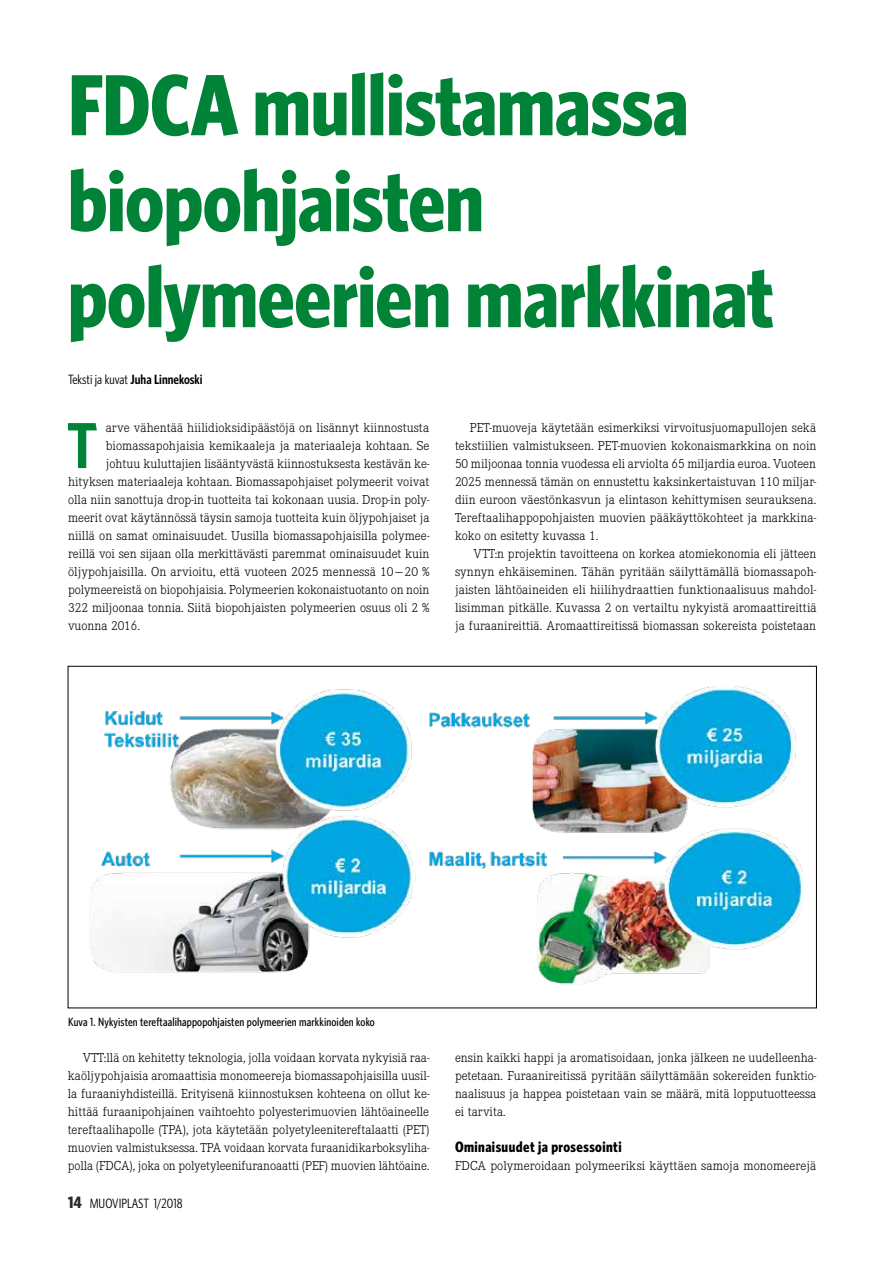
<style>
.page{position:relative;width:893px;height:1263px;background:#fff}
.page>*{position:absolute;margin:0;border:0;box-sizing:border-box;transform-origin:0 0}
.t1{font:700 87px/96px "Whitney Condensed";letter-spacing:-.005em;color:#008237}
.t2{font:600 65.1px "Whitney Condensed";color:#008237}
.t3{font:700 15px "Whitney Condensed";letter-spacing:.03em;color:#000}
.t4{font:300 13.5px/18px "Corporate E";color:#000;text-align:justify}
.t5{font:600 13.5px "Whitney Condensed";color:#000}
.t6{font:13.5px "Whitney Condensed";color:#000}
.t7{font:500 12px "Whitney Condensed";letter-spacing:.01em;color:#000}
.s1{font-weight:400}
.s2{font-weight:700;font-size:16.5px;color:#282827}
</style>
<div class="page">
<img style="left:90px;top:685px;width:713px;height:299px">
<h1 class="t1" style="left:68px;top:56px;width:707px">FDCA mullistamassa biopohjaisten polymeerien markkinat</h1>
<p class="t5" style="left:68px;top:372px;width:136px"><span class="s1">Teksti ja kuvat</span> Juha Linnekoski</p>
<p class="t4" style="left:455px;top:418px;width:363px;text-indent:15px">PET-muoveja käytetään esimerkiksi virvoitusjuomapullojen sekä tekstiilien valmistukseen. PET-muovien kokonaismarkkina on noin 50 miljoonaa tonnia vuodessa eli arviolta 65 miljardia euroa. Vuoteen 2025 mennessä tämän on ennustettu kaksinkertaistuvan 110 miljar&shy;diin euroon väestönkasvun ja elintason kehittymisen seurauksena.<br>Tereftaalihappopohjaisten muovien pääkäyttökohteet ja markkina&shy;koko on esitetty kuvassa 1.</p>
<p class="t4" style="left:455px;top:544px;width:363px;text-indent:19px">VTT:n projektin tavoitteena on korkea atomiekonomia eli jätteen synnyn ehkäiseminen. Tähän pyritään säilyttämällä biomassapoh&shy;jaisten lähtöaineiden eli hiilihydraattien funktionaalisuus mahdol&shy;lisimman pitkälle. Kuvassa 2 on vertailtu nykyistä aromaattireittiä ja furaanireittiä. Aromaattireitissä biomassan sokereista poistetaan</p>
<h2 class="t2" style="left:67px;top:408px;width:32px">T</h2>
<p class="t4" style="left:106px;top:418px;width:325px">arve vähentää hiilidioksidipäästöjä on lisännyt kiinnostusta</p>
<p class="t4" style="left:106px;top:436px;width:325px">biomassapohjaisia kemikaaleja ja materiaaleja kohtaan. Se</p>
<p class="t4" style="left:106px;top:454px;width:325px">johtuu kuluttajien lisääntyvästä kiinnostuksesta kestävän ke-</p>
<p class="t4" style="left:68px;top:472px;width:363px">hityksen materiaaleja kohtaan. Biomassapohjaiset polymeerit voivat</p>
<p class="t4" style="left:68px;top:490px;width:363px">olla niin sanottuja drop-in tuotteita tai kokonaan uusia. Drop-in poly-</p>
<p class="t4" style="left:68px;top:508px;width:363px">meerit ovat käytännössä täysin samoja tuotteita kuin öljypohjaiset ja</p>
<p class="t4" style="left:68px;top:526px;width:363px">niillä on samat ominaisuudet. Uusilla biomassapohjaisilla polymee-</p>
<p class="t4" style="left:68px;top:544px;width:363px">reillä voi sen sijaan olla merkittävästi paremmat ominaisuudet kuin</p>
<p class="t4" style="left:68px;top:562px;width:363px">öljypohjaisilla. On arvioitu, että vuoteen 2025 mennessä 10 — 20 %</p>
<p class="t4" style="left:68px;top:580px;width:363px">polymeereistä on biopohjaisia. Polymeerien kokonaistuotanto on noin</p>
<p class="t4" style="left:68px;top:598px;width:363px">322 miljoonaa tonnia. Siitä biopohjaisten polymeerien osuus oli 2 %</p>
<p class="t4" style="left:68px;top:616px;width:74px">vuonna 2016.</p>
<p class="t7" style="left:68px;top:1015px;width:308px">Kuva 1. Nykyisten tereftaalihappopohjaisten polymeerien markkinoiden koko</p>
<p class="t4" style="left:68px;top:1048px;width:363px;text-indent:15px">VTT:llä on kehitetty teknologia, jolla voidaan korvata nykyisiä raa&shy;kaöljypohjaisia aromaattisia monomeereja biomassapohjaisilla uusil&shy;la furaaniyhdisteillä. Erityisenä kiinnostuksen kohteena on ollut ke&shy;hittää furaanipohjainen vaihtoehto polyesterimuovien lähtöaineelle tereftaalihapolle (TPA), jota käytetään polyetyleenitereftalaatti (PET) muovien valmistuksessa. TPA voidaan korvata furaanidikarboksyliha&shy;polla (FDCA), joka on polyetyleenifuranoaatti (PEF) muovien lähtöaine.</p>
<p class="t6" style="left:68px;top:1195px;width:116px"><span class="s2">14</span> MUOVIPLAST 1/2018</p>
<p class="t4" style="left:455px;top:1048px;width:363px">ensin kaikki happi ja aromatisoidaan, jonka jälkeen ne uudelleenha&shy;petetaan. Furaanireitissä pyritään säilyttämään sokereiden funktio&shy;naalisuus ja happea poistetaan vain se määrä, mitä lopputuotteessa ei tarvita.</p>
<p class="t3" style="left:455px;top:1138px;width:168px">Ominaisuudet ja prosessointi</p>
<p class="t4" style="left:455px;top:1156px;width:363px">FDCA polymeroidaan polymeeriksi käyttäen samoja monomeerejä</p>
</div>
